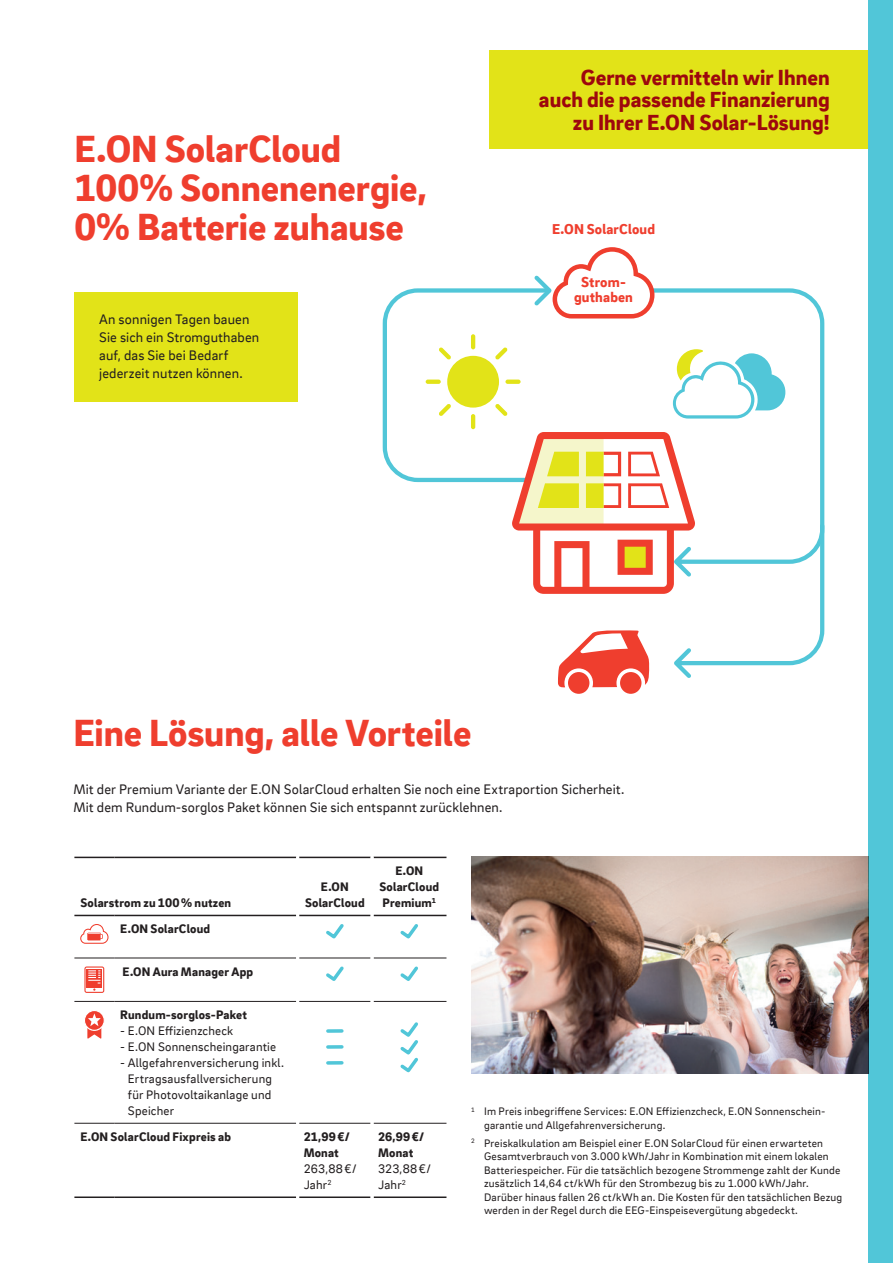
<style>
.page{position:relative;width:893px;height:1263px;background:#fff}
.page>*{position:absolute;margin:0;border:0;box-sizing:border-box;transform-origin:0 0}
.SUBHEAD{font:900 39px/39px "EON Brix Sans";letter-spacing:-.005em;color:#ef3e2e}
.Head{font:900 22.5px/22.5px "EON Brix Sans";color:#9d070d;text-align:right}
.Intro__leading_artic{font:900 14.85px/14.9px "EON Brix Sans";letter-spacing:.01em;color:#ef3e2e;text-align:center}
.Intro__leading_artic-2{font:900 14.7px "EON Brix Sans";letter-spacing:.01em;color:#ef3e2e}
.SUBHEAD-2{font:14.25px/18px "EON Brix Sans";letter-spacing:.01em;color:#231f20}
.COPY{font:14.25px/18px "EON Brix Sans";letter-spacing:.01em;color:#231f20}
.Marginalia___Legend{font:900 12.75px/15.9px "EON Brix Sans";letter-spacing:.015em;color:#231f20;text-align:center}
.Marginalia___Legend-2{font:12.75px/15.9px "EON Brix Sans";letter-spacing:.015em;color:#231f20}
.Marginalia___Legend-3{font:11.25px/13.5px "EON Brix Sans";letter-spacing:.02em;color:#231f20}
.s1{font-weight:400}
</style>
<div class="page">
<div style="left:868px;top:0;width:25px;height:1263px;background:#51c6d8"></div>
<svg style="left:382px;top:247px;width:443px;height:447px"></svg>
<hr style="left:74px;top:915px;width:40px;height:1px;background:#231f20">
<hr style="left:114px;top:915px;width:182px;height:1px;background:#231f20">
<hr style="left:299px;top:915px;width:72px;height:1px;background:#231f20">
<hr style="left:374px;top:915px;width:72px;height:1px;background:#231f20">
<hr style="left:74px;top:1196px;width:40px;height:2px;background:#231f20">
<hr style="left:114px;top:1196px;width:182px;height:2px;background:#231f20">
<hr style="left:299px;top:1196px;width:72px;height:2px;background:#231f20">
<hr style="left:374px;top:1196px;width:72px;height:2px;background:#231f20">
<hr style="left:74px;top:1001px;width:40px;height:1px;background:#231f20">
<hr style="left:114px;top:1001px;width:182px;height:1px;background:#231f20">
<hr style="left:299px;top:1001px;width:72px;height:1px;background:#231f20">
<hr style="left:374px;top:1001px;width:72px;height:1px;background:#231f20">
<hr style="left:74px;top:1123px;width:40px;height:1px;background:#231f20">
<hr style="left:114px;top:1123px;width:182px;height:1px;background:#231f20">
<hr style="left:299px;top:1123px;width:72px;height:1px;background:#231f20">
<hr style="left:374px;top:1123px;width:72px;height:1px;background:#231f20">
<hr style="left:74px;top:958px;width:40px;height:1px;background:#231f20">
<hr style="left:114px;top:958px;width:182px;height:1px;background:#231f20">
<hr style="left:299px;top:958px;width:72px;height:1px;background:#231f20">
<hr style="left:374px;top:958px;width:72px;height:1px;background:#231f20">
<hr style="left:74px;top:857px;width:40px;height:1px;background:#231f20">
<hr style="left:114px;top:857px;width:182px;height:1px;background:#231f20">
<hr style="left:299px;top:857px;width:72px;height:1px;background:#231f20">
<hr style="left:374px;top:857px;width:72px;height:1px;background:#231f20">
<svg style="left:80px;top:924px;width:29px;height:20px"></svg>
<svg style="left:326px;top:924px;width:18px;height:15px"></svg>
<svg style="left:400px;top:924px;width:18px;height:15px"></svg>
<svg style="left:84px;top:966px;width:20px;height:27px"></svg>
<svg style="left:326px;top:966px;width:18px;height:15px"></svg>
<svg style="left:400px;top:966px;width:18px;height:15px"></svg>
<svg style="left:85px;top:1011px;width:19px;height:28px"></svg>
<svg style="left:328px;top:1029px;width:14px;height:4px"></svg>
<svg style="left:328px;top:1045px;width:14px;height:4px"></svg>
<svg style="left:328px;top:1061px;width:14px;height:4px"></svg>
<svg style="left:400px;top:1022px;width:18px;height:51px"></svg>
<div style="left:74px;top:292px;width:224px;height:110px;background:#e2e318"></div>
<img style="left:471px;top:857px;width:397px;height:216px">
<div style="left:489px;top:50px;width:379px;height:98px;background:#e2e318"></div>
<p class="SUBHEAD" style="left:74px;top:127px;width:354px">E.ON SolarCloud<br>100% Sonnenenergie,<br>0% Batterie zuhause</p>
<p class="COPY" style="left:99px;top:309px;width:162px">An sonnigen Tagen bauen<br>Sie sich ein Stromguthaben auf, das Sie bei Bedarf jederzeit nutzen können.</p>
<p class="Head" style="left:539px;top:65px;width:292px">Gerne vermitteln wir Ihnen auch die passende Finanzierung zu Ihrer E.ON Solar-Lösung!</p>
<p class="Intro__leading_artic-2" style="left:552px;top:219px;width:104px">E.ON SolarCloud</p>
<p class="Intro__leading_artic" style="left:574px;top:274px;width:60px">Strom&shy;guthaben</p>
<p class="SUBHEAD" style="left:73px;top:711px;width:400px">Eine Lösung, alle Vorteile</p>
<p class="SUBHEAD-2" style="left:73px;top:779px;width:552px">Mit der Premium Variante der E.ON SolarCloud erhalten Sie noch eine Extraportion Sicherheit.<br>Mit dem Rundum-sorglos Paket können Sie sich entspannt zurücklehnen.</p>
<p class="Marginalia___Legend" style="left:80px;top:894px;width:152px">Solarstrom zu 100% nutzen</p>
<p class="Marginalia___Legend" style="left:305px;top:878px;width:61px">E.ON<br>SolarCloud</p>
<p class="Marginalia___Legend" style="left:379px;top:862px;width:61px">E.ON<br>SolarCloud<br>Premium<sup>1</sup></p>
<p class="Marginalia___Legend" style="left:120px;top:920px;width:91px">E.ON SolarCloud</p>
<p class="Marginalia___Legend" style="left:123px;top:963px;width:132px">E.ON Aura Manager App</p>
<p class="Marginalia___Legend" style="left:120px;top:1006px;width:128px">Rundum-sorglos-Paket</p>
<p class="Marginalia___Legend-2" style="left:120px;top:1022px;width:114px">- E.ON Effizienzcheck</p>
<p class="Marginalia___Legend-2" style="left:120px;top:1038px;width:157px">- E.ON Sonnenscheingarantie</p>
<p class="Marginalia___Legend-2" style="left:128px;top:1054px;width:158px;text-indent:-8px">- Allgefahrenversicherung inkl.<br>Ertragsausfallversicherung für Photovoltaikanlage und<br>Speicher</p>
<p class="Marginalia___Legend" style="left:80px;top:1128px;width:152px">E.ON SolarCloud Fixpreis ab</p>
<p class="Marginalia___Legend" style="left:304px;top:1128px;width:54px;text-align:left">21,99€/<br>Monat<br><span class="s1">263,88€/<br>Jahr</span><sup>2</sup></p>
<p class="Marginalia___Legend" style="left:378px;top:1128px;width:54px;text-align:left">26,99€/<br>Monat<br><span class="s1">323,88€/<br>Jahr</span><sup>2</sup></p>
<p class="Marginalia___Legend-3" style="left:484px;top:1104px;width:342px;text-indent:-13px"><sup>1</sup> Im Preis inbegriffene Services: E.ON Effizienzcheck, E.ON Sonnenschein&shy;garantie und Allgefahrenversicherung.</p>
<p class="Marginalia___Legend-3" style="left:484px;top:1135px;width:360px;text-indent:-13px"><sup>2</sup> Preiskalkulation am Beispiel einer E.ON SolarCloud für einen erwarteten Gesamtverbrauch von 3.000 kWh/Jahr in Kombination mit einem lokalen Batteriespeicher. Für die tatsächlich bezogene Strommenge zahlt der Kunde zusätzlich 14,64 ct/kWh für den Strombezug bis zu 1.000 kWh/Jahr.<br>Darüber hinaus fallen 26 ct/kWh an. Die Kosten für den tatsächlichen Bezug werden in der Regel durch die EEG-Einspeisevergütung abgedeckt.</p>
</div>
